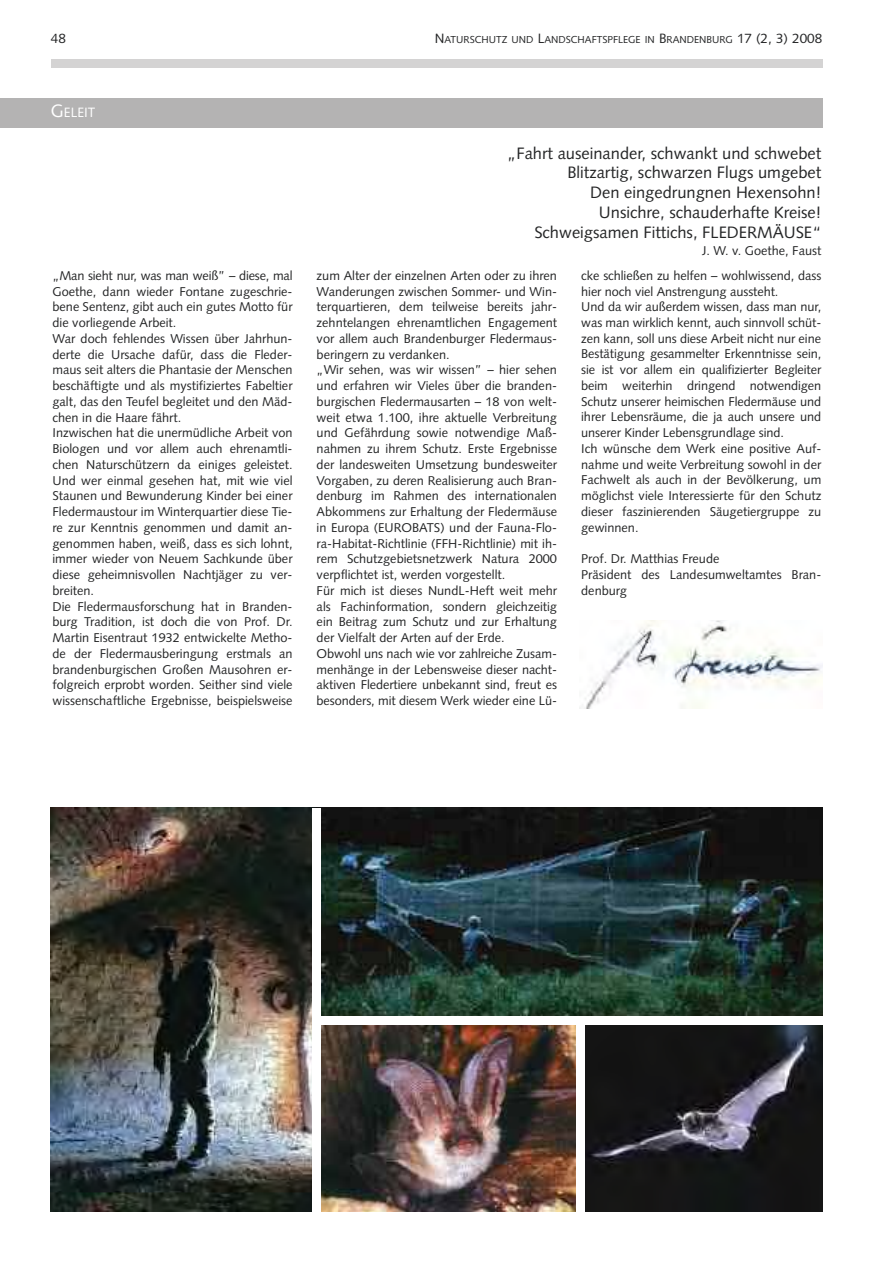
<style>
.page{position:relative;width:893px;height:1263px;background:#fff}
.page>*{position:absolute;margin:0;border:0;box-sizing:border-box;transform-origin:0 0}
.t1{font:16.5px/19.8px "Syntax";color:#242526;text-align:right}
.t2{font:13.5px "Syntax";color:#fff}
.t3{font:13.5px "Syntax";color:#242526}
.t4{font:12.75px/15.8px "Syntax";color:#242526}
.t5{font:10.2px "Syntax";color:#242526}
.s1{font-size:13.5px}
.s2{font-size:18px}
</style>
<div class="page">
<div style="left:51px;top:60px;width:772px;height:8px;background:#d4d3d3"></div>
<div style="left:0;top:98px;width:823px;height:30px;background:#b4b3b3"></div>
<img style="left:579px;top:621px;width:244px;height:88px">
<img style="left:321px;top:808px;width:502px;height:208px">
<svg style="left:585px;top:1025px;width:238px;height:187px;background:#222225"></svg>
<img style="left:321px;top:1025px;width:255px;height:187px">
<img style="left:51px;top:808px;width:261px;height:404px">
<p class="t3" style="left:51px;top:32px;width:17px">48</p>
<p class="t5" style="left:435px;top:35px;width:389px"><span class="s1">N</span>ATURSCHUTZ UND <span class="s1">L</span>ANDSCHAFTSPFLEGE IN <span class="s1">B</span>RANDENBURG <span class="s1">17 (2, 3) 2008</span></p>
<p class="t2" style="left:51px;top:107px;width:46px"><span class="s2">G</span>ELEIT</p>
<p class="t1" style="left:507px;top:145px;width:316px">„Fahrt auseinander, schwankt und schwebet Blitzartig, schwarzen Flugs umgebet<br>Den eingedrungnen Hexensohn!<br>Unsichre, schauderhafte Kreise!<br>Schweigsamen Fittichs, FLEDERMÄUSE“</p>
<p class="t4" style="left:702px;top:244px;width:121px">J. W. v. Goethe, Faust</p>
<p class="t4" style="left:52px;top:269px;width:242px">„Man sieht nur, was man weiß” – diese, mal Goethe, dann wieder Fontane zugeschrie&shy;bene Sentenz, gibt auch ein gutes Motto für die vorliegende Arbeit.<br>War doch fehlendes Wissen über Jahrhun&shy;derte die Ursache dafür, dass die Fleder&shy;maus seit alters die Phantasie der Menschen beschäftigte und als mystifiziertes Fabeltier galt, das den Teufel begleitet und den Mäd&shy;chen in die Haare fährt.<br>Inzwischen hat die unermüdliche Arbeit von Biologen und vor allem auch ehrenamtli&shy;chen Naturschützern da einiges geleistet.<br>Und wer einmal gesehen hat, mit wie viel Staunen und Bewunderung Kinder bei einer Fledermaustour im Winterquartier diese Tie&shy;re zur Kenntnis genommen und damit an&shy;genommen haben, weiß, dass es sich lohnt, immer wieder von Neuem Sachkunde über diese geheimnisvollen Nachtjäger zu ver&shy;breiten.<br>Die Fledermausforschung hat in Branden&shy;burg Tradition, ist doch die von Prof. Dr.<br>Martin Eisentraut 1932 entwickelte Metho&shy;de der Fledermausberingung erstmals an brandenburgischen Großen Mausohren er&shy;folgreich erprobt worden. Seither sind viele wissenschaftliche Ergebnisse, beispielsweise</p>
<p class="t4" style="left:317px;top:269px;width:242px">zum Alter der einzelnen Arten oder zu ihren Wanderungen zwischen Sommer- und Win&shy;terquartieren, dem teilweise bereits jahr&shy;zehntelangen ehrenamtlichen Engagement vor allem auch Brandenburger Fledermaus&shy;beringern zu verdanken.<br>„Wir sehen, was wir wissen” – hier sehen und erfahren wir Vieles über die branden&shy;burgischen Fledermausarten – 18 von welt&shy;weit etwa 1.100, ihre aktuelle Verbreitung und Gefährdung sowie notwendige Maß&shy;nahmen zu ihrem Schutz. Erste Ergebnisse der landesweiten Umsetzung bundesweiter Vorgaben, zu deren Realisierung auch Bran&shy;denburg im Rahmen des internationalen Abkommens zur Erhaltung der Fledermäuse in Europa (EUROBATS) und der Fauna-Flo&shy;ra-Habitat-Richtlinie (FFH-Richtlinie) mit ih&shy;rem Schutzgebietsnetzwerk Natura 2000 verpflichtet ist, werden vorgestellt.<br>Für mich ist dieses NundL-Heft weit mehr als Fachinformation, sondern gleichzeitig ein Beitrag zum Schutz und zur Erhaltung der Vielfalt der Arten auf der Erde.<br>Obwohl uns nach wie vor zahlreiche Zusam&shy;menhänge in der Lebensweise dieser nacht&shy;aktiven Fledertiere unbekannt sind, freut es besonders, mit diesem Werk wieder eine Lü-</p>
<p class="t4" style="left:581px;top:269px;width:242px">cke schließen zu helfen – wohlwissend, dass hier noch viel Anstrengung aussteht.<br>Und da wir außerdem wissen, dass man nur, was man wirklich kennt, auch sinnvoll schüt&shy;zen kann, soll uns diese Arbeit nicht nur eine Bestätigung gesammelter Erkenntnisse sein, sie ist vor allem ein qualifizierter Begleiter beim weiterhin dringend notwendigen Schutz unserer heimischen Fledermäuse und ihrer Lebensräume, die ja auch unsere und unserer Kinder Lebensgrundlage sind.<br>Ich wünsche dem Werk eine positive Auf&shy;nahme und weite Verbreitung sowohl in der Fachwelt als auch in der Bevölkerung, um möglichst viele Interessierte für den Schutz dieser faszinierenden Säugetiergruppe zu gewinnen.</p>
<p class="t4" style="left:581px;top:552px;width:242px">Prof. Dr. Matthias Freude<br>Präsident des Landesumweltamtes Bran&shy;denburg</p>
</div>
